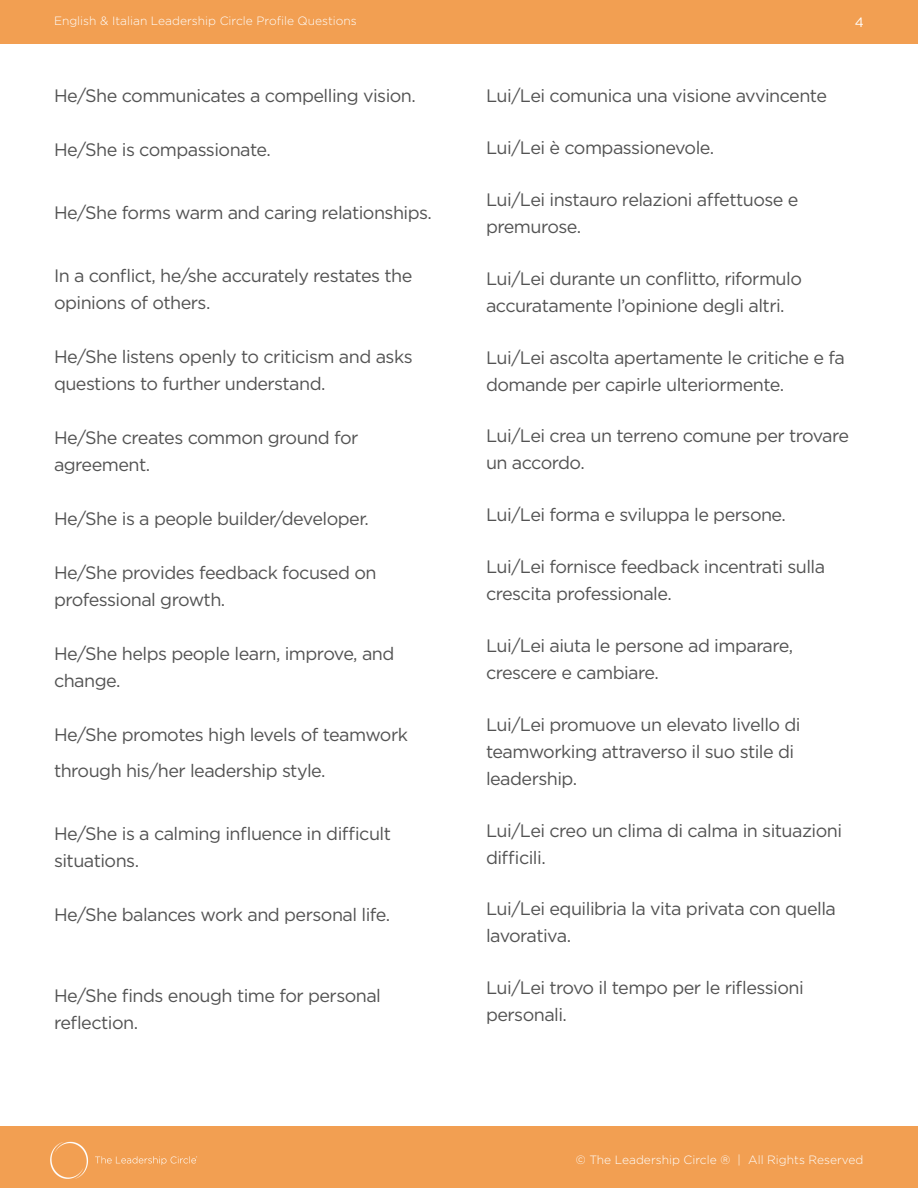
<style>
.page{position:relative;width:918px;height:1188px;background:#fff}
.page>*{position:absolute;margin:0;border:0;box-sizing:border-box;transform-origin:0 0}
.Paragraph_Body_Chine{font:18px/27px "Gotham";letter-spacing:-.03em;color:#535353}
.paragraph_body{font:18px/27px "Gotham";letter-spacing:-.03em;color:#535353}
.t1{font:13.5px "Gotham";color:#fff}
.t2{font:300 12px "Gotham";color:#feffff}
</style>
<div class="page">
<div style="left:0;top:1126px;width:918px;height:62px;background:#f29f52"></div>
<div style="left:0;top:0;width:918px;height:43px;background:#f29f52"></div>
<img style="left:50px;top:1141px;width:147px;height:38px">
<p class="t2" style="left:54px;top:14px;width:304px">English &amp; Italian Leadership Circle Profile Questions</p>
<p class="t1" style="left:855px;top:13px;width:11px">4</p>
<p class="paragraph_body" style="left:54px;top:82px;width:363px">He/She communicates a compelling vision.</p>
<p class="paragraph_body" style="left:54px;top:136px;width:218px">He/She is compassionate.</p>
<p class="paragraph_body" style="left:54px;top:199px;width:380px">He/She forms warm and caring relationships.</p>
<p class="paragraph_body" style="left:54px;top:262px;width:360px">In a conflict, he/she accurately restates the opinions of others.</p>
<p class="paragraph_body" style="left:54px;top:343px;width:360px">He/She listens openly to criticism and asks questions to further understand.</p>
<p class="paragraph_body" style="left:54px;top:424px;width:306px">He/She creates common ground for agreement.</p>
<p class="paragraph_body" style="left:54px;top:505px;width:316px">He/She is a people builder/developer.</p>
<p class="paragraph_body" style="left:54px;top:559px;width:324px">He/She provides feedback focused on professional growth.</p>
<p class="paragraph_body" style="left:54px;top:640px;width:342px">He/She helps people learn, improve, and change.</p>
<p class="paragraph_body" style="left:54px;top:716px;width:356px;line-height:36px">He/She promotes high levels of teamwork through his/her leadership style.</p>
<p class="paragraph_body" style="left:54px;top:820px;width:339px">He/She is a calming influence in difficult situations.</p>
<p class="paragraph_body" style="left:54px;top:901px;width:338px">He/She balances work and personal life.</p>
<p class="paragraph_body" style="left:54px;top:982px;width:329px">He/She finds enough time for personal reflection.</p>
<p class="Paragraph_Body_Chine" style="left:486px;top:82px;width:343px">Lui/Lei comunica una visione avvincente</p>
<p class="Paragraph_Body_Chine" style="left:486px;top:134px;width:230px">Lui/Lei è compassionevole.</p>
<p class="Paragraph_Body_Chine" style="left:486px;top:186px;width:314px">Lui/Lei instauro relazioni affettuose e premurose.</p>
<p class="Paragraph_Body_Chine" style="left:486px;top:264px;width:318px">Lui/Lei durante un conflitto, riformulo accuratamente l’opinione degli altri.</p>
<p class="Paragraph_Body_Chine" style="left:486px;top:343px;width:360px">Lui/Lei ascolta apertamente le critiche e fa domande per capirle ulteriormente.</p>
<p class="Paragraph_Body_Chine" style="left:486px;top:422px;width:365px">Lui/Lei crea un terreno comune per trovare un accordo.</p>
<p class="Paragraph_Body_Chine" style="left:486px;top:501px;width:302px">Lui/Lei forma e sviluppa le persone.</p>
<p class="Paragraph_Body_Chine" style="left:486px;top:553px;width:341px">Lui/Lei fornisce feedback incentrati sulla crescita professionale.</p>
<p class="Paragraph_Body_Chine" style="left:486px;top:632px;width:309px">Lui/Lei aiuta le persone ad imparare, crescere e cambiare.</p>
<p class="Paragraph_Body_Chine" style="left:486px;top:710px;width:316px">Lui/Lei promuove un elevato livello di teamworking attraverso il suo stile di leadership.</p>
<p class="Paragraph_Body_Chine" style="left:486px;top:816px;width:358px">Lui/Lei creo un clima di calma in situazioni difficili.</p>
<p class="Paragraph_Body_Chine" style="left:486px;top:895px;width:351px">Lui/Lei equilibria la vita privata con quella lavorativa.</p>
<p class="Paragraph_Body_Chine" style="left:486px;top:974px;width:319px">Lui/Lei trovo il tempo per le riflessioni personali.</p>
<p class="t2" style="left:576px;top:1153px;width:289px">© The Leadership Circle ® | All Rights Reserved</p>
</div>
